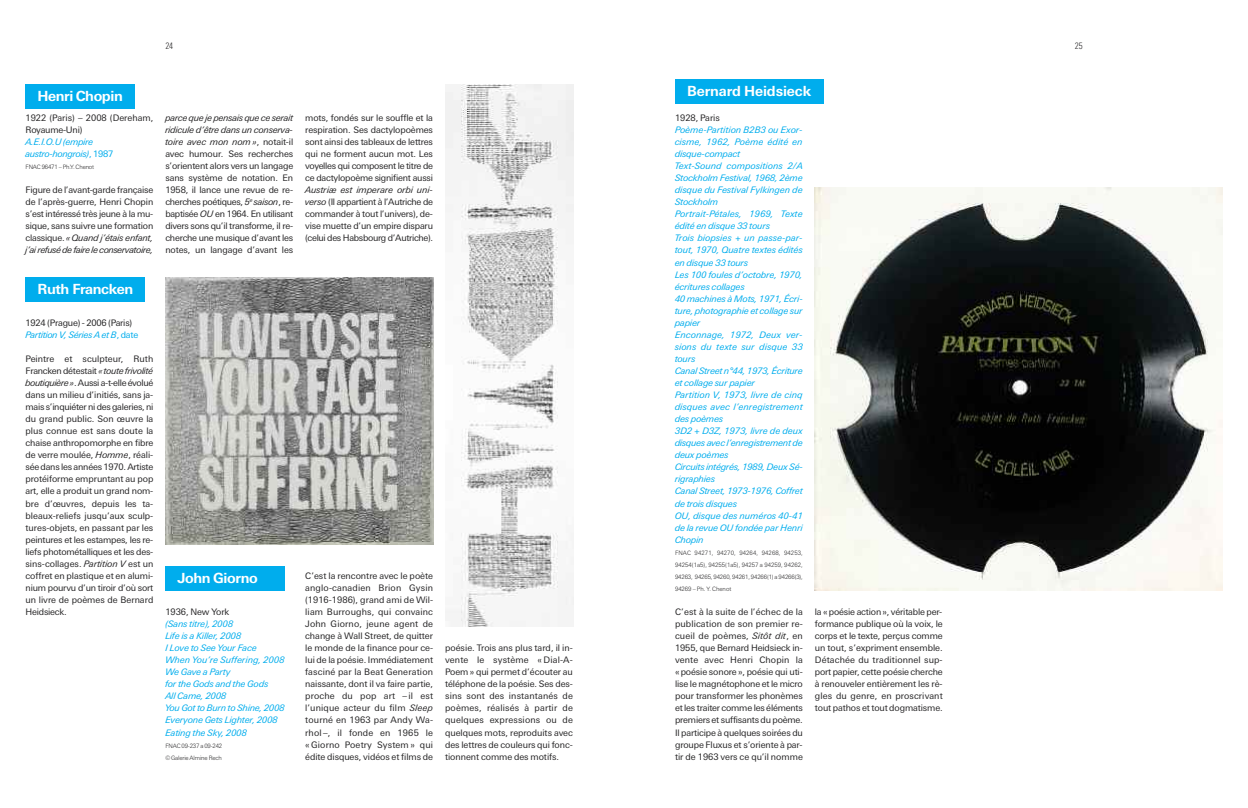
<style>
.page{position:relative;width:1248px;height:808px;background:#fff}
.page>*{position:absolute;margin:0;border:0;box-sizing:border-box;transform-origin:0 0}
.t1{font:700 14px "Linotype Univers Basic";letter-spacing:-.025em;color:#fff}
.t2{font:9px/12.1px "Linotype Univers Basic";letter-spacing:-.015em;color:#272627;text-align:justify}
.t3{font:italic 9px/12.1px "Linotype Univers Basic";letter-spacing:-.005em;color:#00aded}
.t4{font:italic 9px/12px "Linotype Univers Basic";letter-spacing:-.025em;color:#00aded}
.t5{font:300 condensed 9px "Linotype Univers";color:#272627}
.t6{font:300 6px/12px "Linotype Univers Basic";letter-spacing:-.025em;color:#272627;text-align:justify}
.s1{font-style:normal}
.s2{font-style:italic}
.s3{font-style:italic;color:#00aded}
.s4{color:#00aded}
</style>
<div class="page">
<img style="left:445px;top:85px;width:128px;height:542px">
<img style="left:165px;top:278px;width:268px;height:267px">
<div style="left:26px;top:85px;width:109px;height:24px;background:#00aded"></div>
<div style="left:26px;top:278px;width:119px;height:24px;background:#00aded"></div>
<div style="left:165px;top:567px;width:120px;height:24px;background:#00aded"></div>
<div style="left:675px;top:79px;width:148px;height:24px;background:#00aded"></div>
<img style="left:814px;top:188px;width:408px;height:403px">
<p class="t5" style="left:165px;top:40px;width:9px">24</p>
<p class="t5" style="left:1074px;top:40px;width:9px">25</p>
<h1 class="t1" style="left:38px;top:88px;width:87px">Henri Chopin</h1>
<p class="t2" style="left:26px;top:112px;width:129px">1922 (Paris) – 2008 (Dereham,<br>Royaume-Uni)</p>
<p class="t4" style="left:26px;top:136px;width:89px">A.E.I.O.U (empire austro-hongrois)<span class="s1">, 1987</span></p>
<p class="t6" style="left:26px;top:161px;width:70px">FNAC 96471 – Ph.Y. Chenot</p>
<p class="t2" style="left:26px;top:184px;width:129px">Figure de l’avant-garde française de l’après-guerre, Henri Chopin s’est intéressé très jeune à la mu&shy;sique, sans suivre une formation classique. <span class="s2">«Quand j’étais enfant, j’ai refusé de faire le conservatoire,</span></p>
<h1 class="t1" style="left:38px;top:280px;width:97px">Ruth Francken</h1>
<p class="t2" style="left:26px;top:316px;width:114px">1924 (Prague) - 2006 (Paris)<br><span class="s3">Partition V, Séries A et B</span><span class="s4">, date</span></p>
<p class="t2" style="left:26px;top:353px;width:129px">Peintre et sculpteur, Ruth Francken détestait <span class="s2">«toute frivolité boutiquière»</span>. Aussi a-t-elle évolué dans un milieu d’initiés, sans ja&shy;mais s’inquiéter ni des galeries, ni du grand public. Son œuvre la plus connue est sans doute la chaise anthropomorphe en fibre de verre moulée, <span class="s2">Homme</span>, réali&shy;sée dans les années 1970. Artiste protéiforme empruntant au pop art, elle a produit un grand nom&shy;bre d’œuvres, depuis les ta&shy;bleaux-reliefs jusqu’aux sculp&shy;tures-objets, en passant par les peintures et les estampes, les re&shy;liefs photométalliques et les des&shy;sins-collages. <span class="s2">Partition V</span> est un coffret en plastique et en alumi&shy;nium pourvu d’un tiroir d’où sort un livre de poèmes de Bernard Heidsieck.</p>
<p class="t2" style="left:165px;top:112px;width:129px"><span class="s2">parce que je pensais que ce serait ridicule d’être dans un conserva&shy;toire avec mon nom»</span>, notait-il avec humour. Ses recherches s’orientent alors vers un langage sans système de notation. En 1958, il lance une revue de re&shy;cherches poétiques, <span class="s2">5</span><sup>e</sup> <span class="s2">saison</span>, re&shy;baptisée <span class="s2">OU</span> en 1964. En utilisant divers sons qu’il transforme, il re&shy;cherche une musique d’avant les notes, un langage d’avant les</p>
<p class="t2" style="left:305px;top:112px;width:129px">mots, fondés sur le souffle et la respiration. Ses dactylopoèmes sont ainsi des tableaux de lettres qui ne forment aucun mot. Les voyelles qui composent le titre de ce dactylopoème signifient aussi</p>
<p class="t2" style="left:305px;top:184px;width:129px"><span class="s2">Austriæ est imperare orbi uni&shy;verso</span> (Il appartient à l’Autriche de commander à tout l’univers), de&shy;vise muette d’un empire disparu (celui des Habsbourg d’Autriche).</p>
<h1 class="t1" style="left:177px;top:570px;width:82px">John Giorno</h1>
<p class="t2" style="left:165px;top:606px;width:66px">1936, New York</p>
<p class="t3" style="left:165px;top:618px;width:121px">(Sans titre), 2008<br>Life is a Killer, 2008<br>I Love to See Your Face<br>When You’re Suffering, 2008<br>We Gave a Party<br>for the Gods and the Gods<br>All Came, 2008<br>You Got to Burn to Shine, 2008<br>Everyone Gets Lighter, 2008<br>Eating the Sky, 2008</p>
<p class="t6" style="left:165px;top:739px;width:58px">FNAC 09-237 a 09-242 © Galerie Almine Rech</p>
<p class="t2" style="left:305px;top:570px;width:129px">C’est la rencontre avec le poète anglo-canadien Brion Gysin (1916-1986), grand ami de Wil&shy;liam Burroughs, qui convainc John Giorno, jeune agent de change à Wall Street, de quitter le monde de la finance pour ce&shy;lui de la poésie. Immédiatement fasciné par la Beat Generation naissante, dont il va faire partie, proche du pop art – il est l’unique acteur du film <span class="s2">Sleep </span>tourné en 1963 par Andy Wa&shy;rhol –, il fonde en 1965 le « Giorno Poetry System » qui édite disques, vidéos et films de</p>
<p class="t2" style="left:445px;top:642px;width:129px">poésie. Trois ans plus tard, il in&shy;vente le système « Dial-A-Poem» qui permet d’écouter au téléphone de la poésie. Ses des&shy;sins sont des instantanés de poèmes, réalisés à partir de quelques expressions ou de quelques mots, reproduits avec des lettres de couleurs qui fonc&shy;tionnent comme des motifs.</p>
<h1 class="t1" style="left:687px;top:82px;width:126px">Bernard Heidsieck</h1>
<p class="t2" style="left:675px;top:112px;width:46px">1928, Paris</p>
<p class="t3" style="left:675px;top:124px;width:129px">Poème-Partition B2B3 ou Exor&shy;cisme, 1962, Poème édité en disque-compact<br>Text-Sound compositions 2/A<br>Stockholm Festival, 1968, 2ème disque du Festival Fylkingen de<br>Stockholm<br>Portrait-Pétales, 1969, Texte édité en disque 33 tours<br>Trois biopsies + un passe-par&shy;tout, 1970, Quatre textes édités en disque 33 tours<br>Les 100 foules d’octobre, 1970, écritures collages<br>40 machines à Mots, 1971, Écri&shy;ture, photographie et collage sur papier<br>Enconnage, 1972, Deux ver&shy;sions du texte sur disque 33 tours<br>Canal Street n°44, 1973, Écriture et collage sur papier<br>Partition V, 1973, livre de cinq disques avec l’enregistrement des poèmes<br>3D2 + D3Z, 1973, livre de deux disques avec l’enregistrement de deux poèmes<br>Circuits intégrés, 1989, Deux Sé&shy;rigraphies<br>Canal Street, 1973-1976, Coffret de trois disques<br>OU, disque des numéros 40-41 de la revue OU fondée par Henri<br>Chopin</p>
<p class="t6" style="left:675px;top:546px;width:129px">FNAC 94271, 94270, 94264, 94268, 94253, 94254(1a5), 94255(1a5), 94257 a 94259, 94262, 94263, 94265, 94260, 94261, 94266(1) a 94266(3), 94269 – Ph. Y. Chenot</p>
<p class="t2" style="left:675px;top:606px;width:129px">C’est à la suite de l’échec de la publication de son premier re&shy;cueil de poèmes, <span class="s2">Sitôt dit</span>, en 1955, que Bernard Heidsieck in&shy;vente avec Henri Chopin la «poésie sonore», poésie qui uti&shy;lise le magnétophone et le micro pour transformer les phonèmes et les traiter comme les éléments premiers et suffisants du poème.<br>Il participe à quelques soirées du groupe Fluxus et s’oriente à par&shy;tir de 1963 vers ce qu’il nomme</p>
<p class="t2" style="left:814px;top:606px;width:129px">la «poésie action», véritable per&shy;formance publique où la voix, le corps et le texte, perçus comme un tout, s’expriment ensemble.<br>Détachée du traditionnel sup&shy;port papier, cette poésie cherche à renouveler entièrement les rè&shy;gles du genre, en proscrivant tout pathos et tout dogmatisme.</p>
</div>
